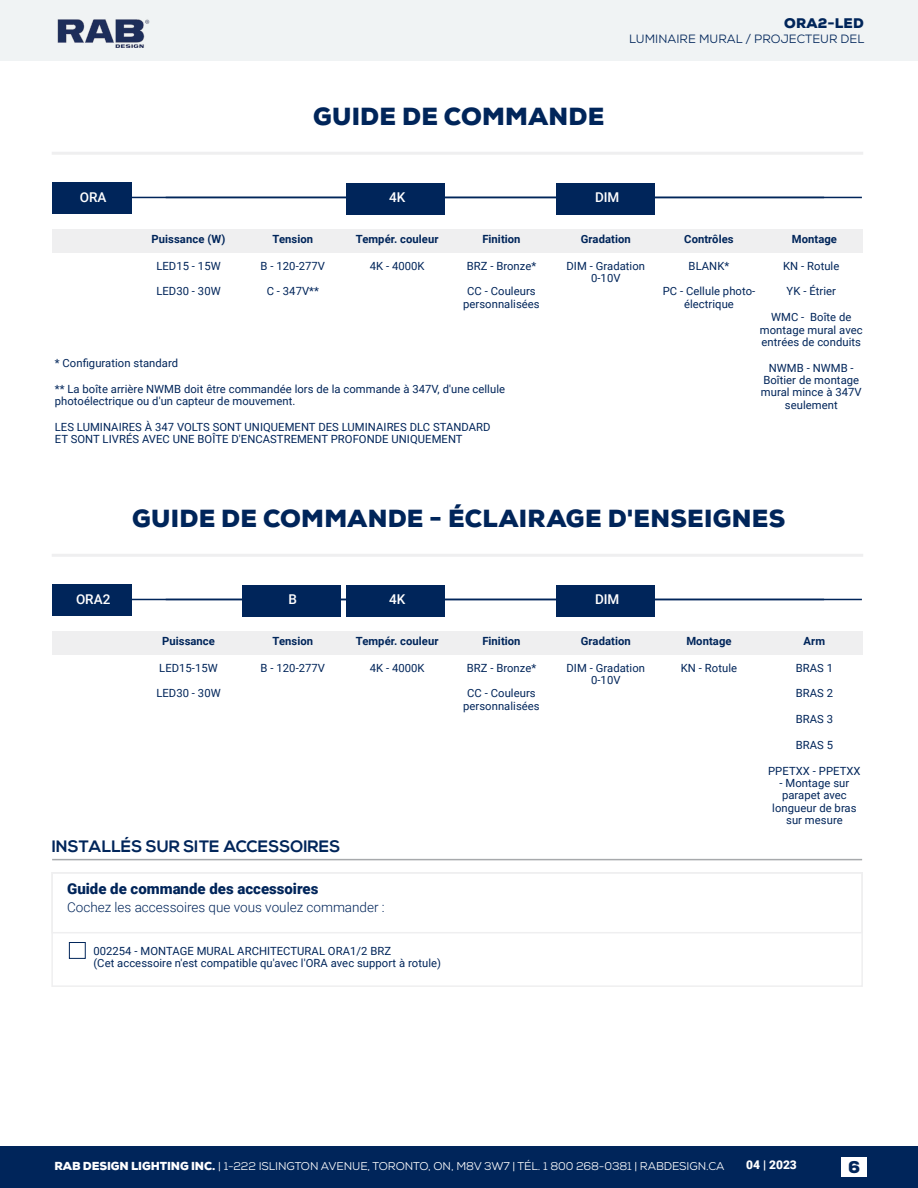
<style>
.page{position:relative;width:918px;height:1188px;background:#fff}
.page>*{position:absolute;margin:0;border:0;box-sizing:border-box;transform-origin:0 0}
.t1{font:900 24px "Nexa";letter-spacing:.01em;color:#00255a}
.t2{font:700 16.5px "Nexa";color:#00255a}
.t3{font:900 16.5px "Nexa";color:#00255a}
.t4{font:900 15px "Roboto";color:#00255a}
.t5{font:300 13.5px "Roboto";color:#00255a}
.t6{font:500 13.5px "Roboto";color:#fff}
.t7{font:900 13.5px "Nexa";letter-spacing:.015em;color:#00255a}
.t8{font:12px "Nexa";color:#00255a}
.t9{font:900 12px "Roboto";color:#fff}
.t10{font:11.25px/12.3px "Roboto";letter-spacing:.005em;color:#00255a;text-align:center}
.t11{font:700 11.25px "Roboto";letter-spacing:.005em;color:#00255a}
.t12{font:11.25px "Nexa";letter-spacing:-.01em;color:#fff}
.s1{font-weight:900}
</style>
<div class="page">
<div style="left:0;top:1147px;width:918px;height:41px;background:#00255a"></div>
<div style="left:0;top:0;width:918px;height:60px;background:#f0f3f4"></div>
<img style="left:57px;top:19px;width:93px;height:29px">
<div style="left:841px;top:1158px;width:26px;height:19px;background:#fff"></div>
<div style="left:51px;top:872px;width:812px;height:61px;border:2px solid #efeff0"></div>
<div style="left:51px;top:872px;width:812px;height:115px;border:2px solid #efeff0"></div>
<div style="left:69px;top:942px;width:16px;height:17px;border:1px solid #00255a"></div>
<div style="left:52px;top:152px;width:811px;height:3px;border:2px solid #efeff0"></div>
<div style="left:52px;top:554px;width:811px;height:3px;border:2px solid #efeff0"></div>
<hr style="left:61px;top:197px;width:763px;height:1px;background:#00255a">
<hr style="left:61px;top:599px;width:763px;height:1px;background:#00255a">
<hr style="left:166px;top:197px;width:696px;height:1px;background:#00255a">
<hr style="left:166px;top:599px;width:696px;height:1px;background:#00255a">
<div style="left:52px;top:183px;width:80px;height:31px;background:#00255a"></div>
<div style="left:52px;top:585px;width:80px;height:31px;background:#00255a"></div>
<div style="left:556px;top:183px;width:99px;height:31px;background:#00255a"></div>
<div style="left:556px;top:585px;width:99px;height:31px;background:#00255a"></div>
<div style="left:346px;top:183px;width:99px;height:31px;background:#00255a"></div>
<div style="left:346px;top:585px;width:99px;height:31px;background:#00255a"></div>
<div style="left:242px;top:585px;width:99px;height:31px;background:#00255a"></div>
<div style="left:52px;top:229px;width:811px;height:24px;background:#efeff0"></div>
<div style="left:52px;top:631px;width:811px;height:24px;background:#efeff0"></div>
<hr style="left:52px;top:859px;width:810px;height:1px;background:#a7a9ac">
<p class="t6" style="left:80px;top:188px;width:28px">ORA</p>
<p class="t11" style="left:152px;top:231px;width:75px">Puissance (W)</p>
<h1 class="t1" style="left:313px;top:100px;width:293px">GUIDE DE COMMANDE</h1>
<p class="t7" style="left:784px;top:14px;width:81px">ORA2-LED</p>
<p class="t8" style="left:629px;top:31px;width:237px">LUMINAIRE MURAL / PROJECTEUR DEL</p>
<p class="t6" style="left:389px;top:188px;width:18px">4K</p>
<p class="t6" style="left:595px;top:188px;width:26px">DIM</p>
<p class="t11" style="left:273px;top:231px;width:42px">Tension</p>
<p class="t11" style="left:356px;top:231px;width:84px">Tempér. couleur</p>
<p class="t11" style="left:482px;top:231px;width:40px">Finition</p>
<p class="t11" style="left:581px;top:231px;width:51px">Gradation</p>
<p class="t11" style="left:684px;top:231px;width:51px">Contrôles</p>
<p class="t11" style="left:792px;top:231px;width:47px">Montage</p>
<p class="t10" style="left:156px;top:259px;width:66px">LED15 - 15W</p>
<p class="t10" style="left:156px;top:285px;width:66px">LED30 - 30W</p>
<p class="t10" style="left:261px;top:259px;width:66px">B - 120-277V</p>
<p class="t10" style="left:267px;top:285px;width:54px">C - 347V**</p>
<p class="t10" style="left:370px;top:259px;width:56px">4K - 4000K</p>
<p class="t10" style="left:467px;top:259px;width:71px">BRZ - Bronze*</p>
<p class="t10" style="left:463px;top:285px;width:78px">CC - Couleurs personnalisées</p>
<p class="t10" style="left:55px;top:357px;width:125px">* Configuration standard</p>
<p class="t10" style="left:55px;top:383px;width:452px;text-align:left">** La boîte arrière NWMB doit être commandée lors de la commande à 347V, d'une cellule photoélectrique ou d'un capteur de mouvement.</p>
<p class="t10" style="left:55px;top:421px;width:437px;text-align:left">LES LUMINAIRES À 347 VOLTS SONT UNIQUEMENT DES LUMINAIRES DLC STANDARD<br>ET SONT LIVRÉS AVEC UNE BOÎTE D'ENCASTREMENT PROFONDE UNIQUEMENT</p>
<p class="t10" style="left:567px;top:259px;width:80px">DIM - Gradation<br>0-10V</p>
<p class="t10" style="left:783px;top:259px;width:58px">KN - Rotule</p>
<p class="t10" style="left:787px;top:285px;width:51px">YK - Étrier</p>
<p class="t10" style="left:760px;top:311px;width:104px">WMC - Boîte de montage mural avec entrées de conduits</p>
<p class="t10" style="left:761px;top:361px;width:102px">NWMB - NWMB -<br>Boîtier de montage mural mince à 347V seulement</p>
<p class="t10" style="left:689px;top:259px;width:42px">BLANK*</p>
<p class="t10" style="left:663px;top:285px;width:94px">PC - Cellule photo&shy;électrique</p>
<h1 class="t1" style="left:132px;top:502px;width:654px">GUIDE DE COMMANDE - ÉCLAIRAGE D'ENSEIGNES</h1>
<p class="t6" style="left:76px;top:590px;width:36px">ORA2</p>
<p class="t11" style="left:162px;top:633px;width:54px">Puissance</p>
<p class="t10" style="left:159px;top:661px;width:60px">LED15-15W</p>
<p class="t10" style="left:156px;top:687px;width:66px">LED30 - 30W</p>
<p class="t6" style="left:289px;top:590px;width:10px">B</p>
<p class="t6" style="left:389px;top:590px;width:18px">4K</p>
<p class="t6" style="left:595px;top:590px;width:26px">DIM</p>
<p class="t11" style="left:273px;top:633px;width:42px">Tension</p>
<p class="t11" style="left:356px;top:633px;width:84px">Tempér. couleur</p>
<p class="t11" style="left:482px;top:633px;width:40px">Finition</p>
<p class="t11" style="left:581px;top:633px;width:51px">Gradation</p>
<p class="t11" style="left:686px;top:633px;width:47px">Montage</p>
<p class="t11" style="left:804px;top:633px;width:23px">Arm</p>
<p class="t10" style="left:261px;top:661px;width:66px">B - 120-277V</p>
<p class="t10" style="left:370px;top:661px;width:56px">4K - 4000K</p>
<p class="t10" style="left:467px;top:661px;width:71px">BRZ - Bronze*</p>
<p class="t10" style="left:463px;top:687px;width:78px">CC - Couleurs personnalisées</p>
<p class="t10" style="left:567px;top:661px;width:80px">DIM - Gradation<br>0-10V</p>
<p class="t10" style="left:681px;top:661px;width:58px">KN - Rotule</p>
<p class="t10" style="left:796px;top:661px;width:39px">BRAS 1</p>
<p class="t10" style="left:796px;top:687px;width:39px">BRAS 2</p>
<p class="t10" style="left:796px;top:713px;width:39px">BRAS 3</p>
<p class="t10" style="left:796px;top:738px;width:39px">BRAS 5</p>
<p class="t10" style="left:768px;top:764px;width:94px">PPETXX - PPETXX</p>
<p class="t10" style="left:772px;top:777px;width:86px">- Montage sur parapet avec longueur de bras sur mesure</p>
<h2 class="t2" style="left:52px;top:836px;width:290px">INSTALLÉS SUR SITE ACCESSOIRES</h2>
<h3 class="t4" style="left:67px;top:878px;width:253px">Guide de commande des accessoires</h3>
<p class="t5" style="left:67px;top:897px;width:319px">Cochez les accessoires que vous voulez commander :</p>
<p class="t10" style="left:93px;top:945px;width:349px;text-align:left">002254 - MONTAGE MURAL ARCHITECTURAL ORA1/2 BRZ<br>(Cet accessoire n'est compatible qu'avec l'ORA avec support à rotule)</p>
<p class="t12" style="left:54px;top:1159px;width:672px"><span class="s1">RAB DESIGN LIGHTING INC.</span> | 1-222 ISLINGTON AVENUE, TORONTO, ON, M8V 3W7 | TÉL. 1 800 268-0381 | RABDESIGN.CA</p>
<p class="t9" style="left:746px;top:1156px;width:52px">04 | 2023</p>
<h2 class="t3" style="left:848px;top:1156px;width:13px">6</h2>
</div>
